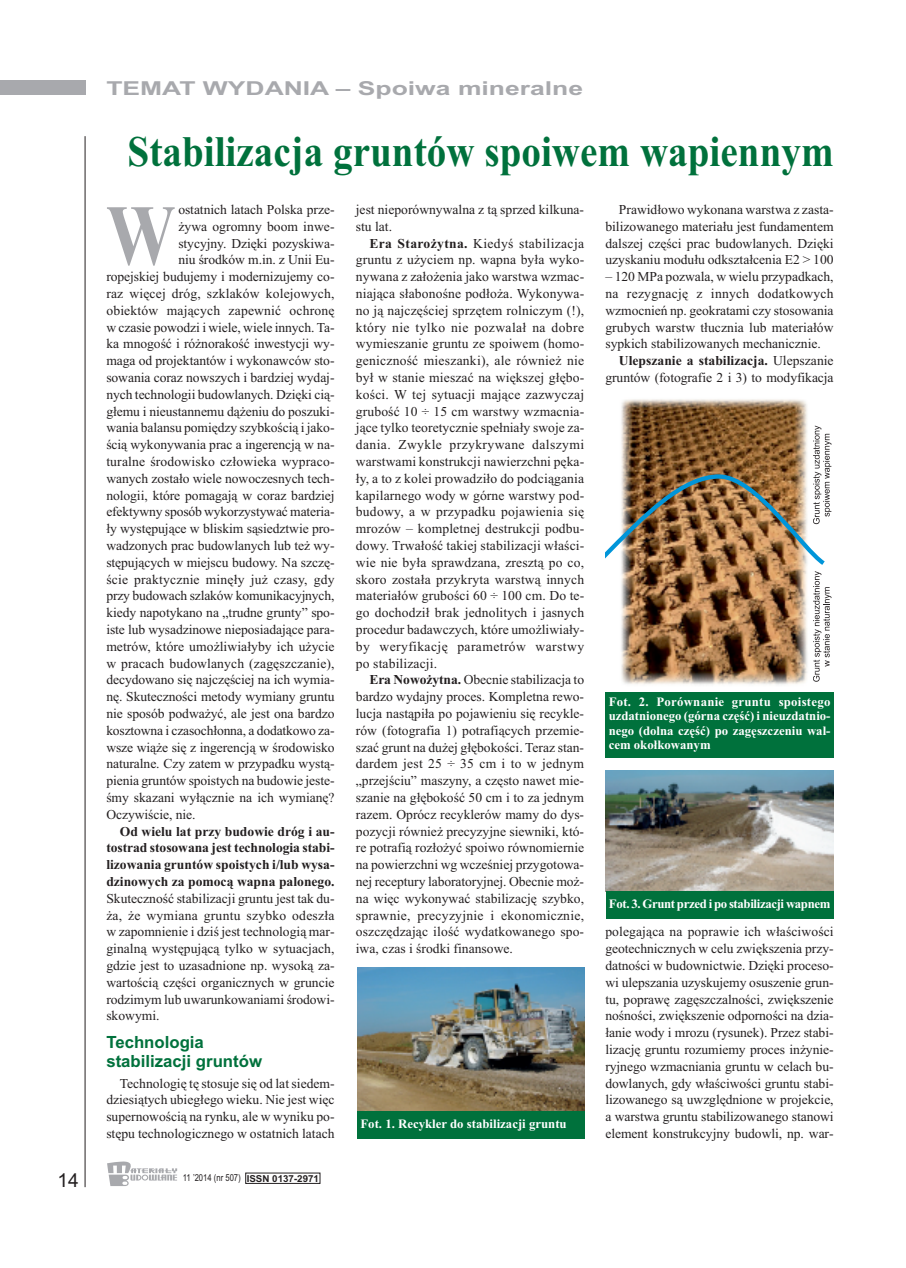
<style>
.page{position:relative;width:906px;height:1268px;background:#fff}
.page>*{position:absolute;margin:0;border:0;box-sizing:border-box;transform-origin:0 0}
.t1{font:700 86.25px "Times New Roman";color:#a8a9ad;scale:.8 1}
.t2{font:700 43.5px "Times New Roman";color:#00713c;scale:.9 1}
.t3{font:700 19.2px "Arial";color:#a8a9ad;scale:1.38 1}
.t4{font:19.2px "Arial";color:#231f20}
.t5{font:700 16.8px/19.2px "Arial";color:#00713c}
.t6{font:13.65px/16.8px "Times New Roman";letter-spacing:-.005em;color:#231f20;text-align:justify}
.t7{font:700 13.65px/16.8px "Times New Roman";color:#231f20;text-align:justify}
.t8{font:13.65px "Times New Roman";letter-spacing:.015em;color:#231f20}
.t9{font:13.65px "Times New Roman";letter-spacing:.02em;color:#231f20}
.t10{font:700 12.75px/14.4px "Times New Roman";color:#fff;text-align:justify}
.t11{font:700 12.75px "Times New Roman";letter-spacing:-.025em;color:#fff}
.t12{font:9.6px "Arial";color:#231f20;scale:.8 1}
.s1{font-weight:700}
.s2{font-weight:400}
</style>
<div class="page">
<div style="left:0;top:81px;width:85px;height:14px;background:#a8a9ad"></div>
<hr style="left:85px;top:136px;width:1px;height:1050px;background:#231f20">
<svg style="left:107px;top:1161px;width:70px;height:24px"></svg>
<img style="left:621px;top:399px;width:186px;height:286px">
<img style="left:605px;top:425px;width:226px;height:256px">
<div style="left:605px;top:691px;width:228px;height:66px;background:#00713c"></div>
<img style="left:357px;top:967px;width:228px;height:143px">
<div style="left:357px;top:1110px;width:228px;height:28px;background:#00713c"></div>
<img style="left:606px;top:770px;width:227px;height:120px">
<div style="left:606px;top:890px;width:227px;height:28px;background:#00713c"></div>
<h3 class="t4" style="left:57px;top:1168px;width:23px">14</h3>
<h3 class="t3" style="left:106px;top:77px;width:347px">TEMAT WYDANIA – Spoiwa mineralne</h3>
<h2 class="t2" style="left:128px;top:126px;width:786px">Stabilizacja gruntów spoiwem wapiennym</h2>
<h1 class="t1" style="left:106px;top:184px;width:88px">W</h1>
<p class="t6" style="left:178px;top:201px;width:158px">ostatnich latach Polska prze-</p>
<p class="t6" style="left:178px;top:218px;width:158px">żywa ogromny boom inwe-</p>
<p class="t6" style="left:178px;top:234px;width:158px">stycyjny. Dzięki pozyskiwa-</p>
<p class="t6" style="left:178px;top:251px;width:158px">niu środków m.in. z Unii Eu-</p>
<p class="t6" style="left:106px;top:268px;width:230px">ropejskiej budujemy i modernizujemy co-</p>
<p class="t8" style="left:106px;top:285px;width:230px">raz więcej dróg, szklaków kolejowych,</p>
<p class="t8" style="left:106px;top:302px;width:230px">obiektów mających zapewnić ochronę</p>
<p class="t6" style="left:106px;top:318px;width:230px">w czasie powodzi i wiele, wiele innych. Ta-</p>
<p class="t6" style="left:106px;top:335px;width:230px">ka mnogość i różnorakość inwestycji wy-</p>
<p class="t6" style="left:106px;top:352px;width:230px">maga od projektantów i wykonawców sto-</p>
<p class="t6" style="left:106px;top:369px;width:230px">sowania coraz nowszych i bardziej wydaj-</p>
<p class="t6" style="left:106px;top:385px;width:230px">nych technologii budowlanych. Dzięki cią-</p>
<p class="t6" style="left:106px;top:402px;width:230px">głemu i nieustannemu dążeniu do poszuki-</p>
<p class="t6" style="left:106px;top:419px;width:230px">wania balansu pomiędzy szybkością i jako-</p>
<p class="t6" style="left:106px;top:436px;width:230px">ścią wykonywania prac a ingerencją w na-</p>
<p class="t8" style="left:106px;top:453px;width:230px">turalne środowisko człowieka wypraco-</p>
<p class="t6" style="left:106px;top:469px;width:230px">wanych zostało wiele nowoczesnych tech-</p>
<p class="t6" style="left:106px;top:486px;width:230px">nologii, które pomagają w coraz bardziej</p>
<p class="t6" style="left:106px;top:503px;width:230px">efektywny sposób wykorzystywać materia-</p>
<p class="t6" style="left:106px;top:520px;width:230px">ły występujące w bliskim sąsiedztwie pro-</p>
<p class="t6" style="left:106px;top:536px;width:230px">wadzonych prac budowlanych lub też wy-</p>
<p class="t6" style="left:106px;top:553px;width:230px">stępujących w miejscu budowy. Na szczę-</p>
<p class="t8" style="left:106px;top:570px;width:230px">ście praktycznie minęły już czasy, gdy</p>
<p class="t6" style="left:106px;top:587px;width:230px">przy budowach szlaków komunikacyjnych,</p>
<p class="t6" style="left:106px;top:604px;width:230px">kiedy napotykano na „trudne grunty” spo-</p>
<p class="t6" style="left:106px;top:620px;width:230px">iste lub wysadzinowe nieposiadające para-</p>
<p class="t6" style="left:106px;top:637px;width:230px">metrów, które umożliwiałyby ich użycie</p>
<p class="t6" style="left:106px;top:654px;width:230px">w pracach budowlanych (zagęszczanie),</p>
<p class="t6" style="left:106px;top:671px;width:230px">decydowano się najczęściej na ich wymia-</p>
<p class="t6" style="left:106px;top:688px;width:230px">nę. Skuteczności metody wymiany gruntu</p>
<p class="t6" style="left:106px;top:704px;width:230px">nie sposób podważyć, ale jest ona bardzo</p>
<p class="t6" style="left:106px;top:721px;width:230px">kosztowna i czasochłonna, a dodatkowo za-</p>
<p class="t6" style="left:106px;top:738px;width:230px">wsze wiąże się z ingerencją w środowisko</p>
<p class="t6" style="left:106px;top:755px;width:230px">naturalne. Czy zatem w przypadku wystą-</p>
<p class="t6" style="left:106px;top:771px;width:230px">pienia gruntów spoistych na budowie jeste-</p>
<p class="t6" style="left:106px;top:788px;width:230px">śmy skazani wyłącznie na ich wymianę?</p>
<p class="t6" style="left:106px;top:805px;width:91px">Oczywiście, nie.</p>
<p class="t7" style="left:106px;top:822px;width:230px;text-indent:13px">Od wielu lat przy budowie dróg i au&shy;tostrad stosowana jest technologia stabi&shy;lizowania gruntów spoistych i/lub wysa&shy;dzinowych za pomocą wapna palonego.</p>
<p class="t6" style="left:106px;top:889px;width:230px">Skuteczność stabilizacji gruntu jest tak du&shy;ża, że wymiana gruntu szybko odeszła w zapomnienie i dziś jest technologią mar&shy;ginalną występującą tylko w sytuacjach, gdzie jest to uzasadnione np. wysoką za&shy;wartością części organicznych w gruncie rodzimym lub uwarunkowaniami środowi&shy;skowymi.</p>
<p class="t5" style="left:106px;top:1032px;width:157px">Technologia stabilizacji gruntów</p>
<p class="t6" style="left:106px;top:1074px;width:230px;text-indent:14px">Technologię tę stosuje się od lat siedem&shy;dziesiątych ubiegłego wieku. Nie jest więc supernowością na rynku, ale w wyniku po&shy;stępu technologicznego w ostatnich latach</p>
<p class="t12" style="left:183px;top:1171px;width:172px">11 ’2014 (nr 507) <span class="s1">ISSN 0137-2971</span></p>
<p class="t6" style="left:356px;top:201px;width:230px">jest nieporównywalna z tą sprzed kilkuna&shy;stu lat.</p>
<p class="t6" style="left:356px;top:234px;width:230px;text-indent:14px"><span class="s1">Era Starożytna.</span> Kiedyś stabilizacja gruntu z użyciem np. wapna była wyko&shy;nywana z założenia jako warstwa wzmac&shy;niająca słabonośne podłoża. Wykonywa&shy;no ją najczęściej sprzętem rolniczym (!), który nie tylko nie pozwalał na dobre wymieszanie gruntu ze spoiwem (homo&shy;geniczność mieszanki), ale również nie był w stanie mieszać na większej głębo&shy;kości. W tej sytuacji mające zazwyczaj grubość 10 ÷ 15 cm warstwy wzmacnia&shy;jące tylko teoretycznie spełniały swoje za&shy;dania. Zwykle przykrywane dalszymi warstwami konstrukcji nawierzchni pęka&shy;ły, a to z kolei prowadziło do podciągania kapilarnego wody w górne warstwy pod&shy;budowy, a w przypadku pojawienia się mrozów – kompletnej destrukcji podbu&shy;dowy. Trwałość takiej stabilizacji właści&shy;wie nie była sprawdzana, zresztą po co, skoro została przykryta warstwą innych materiałów grubości 60 ÷ 100 cm. Do te&shy;go dochodził brak jednolitych i jasnych procedur badawczych, które umożliwiały&shy;by weryfikację parametrów warstwy po stabilizacji.</p>
<p class="t6" style="left:356px;top:671px;width:230px;text-indent:14px"><span class="s1">Era Nowożytna.</span> Obecnie stabilizacja to bardzo wydajny proces. Kompletna rewo&shy;lucja nastąpiła po pojawieniu się recykle&shy;rów (fotografia 1) potrafiących przemie&shy;szać grunt na dużej głębokości. Teraz stan&shy;dardem jest 25 ÷ 35 cm i to w jednym „przejściu” maszyny, a często nawet mie&shy;szanie na głębokość 50 cm i to za jednym razem. Oprócz recyklerów mamy do dys&shy;pozycji również precyzyjne siewniki, któ&shy;re potrafią rozłożyć spoiwo równomiernie na powierzchni wg wcześniej przygotowa&shy;nej receptury laboratoryjnej. Obecnie moż&shy;na więc wykonywać stabilizację szybko, sprawnie, precyzyjnie i ekonomicznie, oszczędzając ilość wydatkowanego spo&shy;iwa, czas i środki finansowe.</p>
<p class="t10" style="left:360px;top:1115px;width:208px">Fot. 1. Recykler do stabilizacji gruntu</p>
<p class="t6" style="left:605px;top:201px;width:230px;text-indent:13px">Prawidłowo wykonana warstwa z zasta&shy;bilizowanego materiału jest fundamentem dalszej części prac budowlanych. Dzięki uzyskaniu modułu odkształcenia E2 &gt; 100</p>
<p class="t6" style="left:605px;top:268px;width:230px">– 120 MPa pozwala, w wielu przypadkach,</p>
<p class="t9" style="left:605px;top:285px;width:230px">na rezygnację z innych dodatkowych</p>
<p class="t6" style="left:605px;top:301px;width:230px">wzmocnień np. geokratami czy stosowania</p>
<p class="t6" style="left:605px;top:318px;width:230px">grubych warstw tłucznia lub materiałów</p>
<p class="t6" style="left:605px;top:335px;width:217px">sypkich stabilizowanych mechanicznie.</p>
<p class="t7" style="left:619px;top:352px;width:216px">Ulepszanie a stabilizacja. <span class="s2">Ulepszanie</span></p>
<p class="t6" style="left:605px;top:369px;width:230px">gruntów (fotografie 2 i 3) to modyfikacja</p>
<p class="t10" style="left:608px;top:694px;width:223px">Fot. 2. Porównanie gruntu spoistego uzdatnionego (górna część) i nieuzdatnio&shy;nego (dolna część) po zagęszczeniu wal&shy;cem okołkowanym</p>
<p class="t11" style="left:609px;top:895px;width:223px">Fot. 3. Grunt przed i po stabilizacji wapnem</p>
<p class="t6" style="left:605px;top:923px;width:230px">polegająca na poprawie ich właściwości geotechnicznych w celu zwiększenia przy&shy;datności w budownictwie. Dzięki proceso&shy;wi ulepszania uzyskujemy osuszenie grun&shy;tu, poprawę zagęszczalności, zwiększenie nośności, zwiększenie odporności na dzia&shy;łanie wody i mrozu (rysunek). Przez stabi&shy;lizację gruntu rozumiemy proces inżynie&shy;ryjnego wzmacniania gruntu w celach bu&shy;dowlanych, gdy właściwości gruntu stabi&shy;lizowanego są uwzględnione w projekcie, a warstwa gruntu stabilizowanego stanowi element konstrukcyjny budowli, np. war-</p>
</div>
